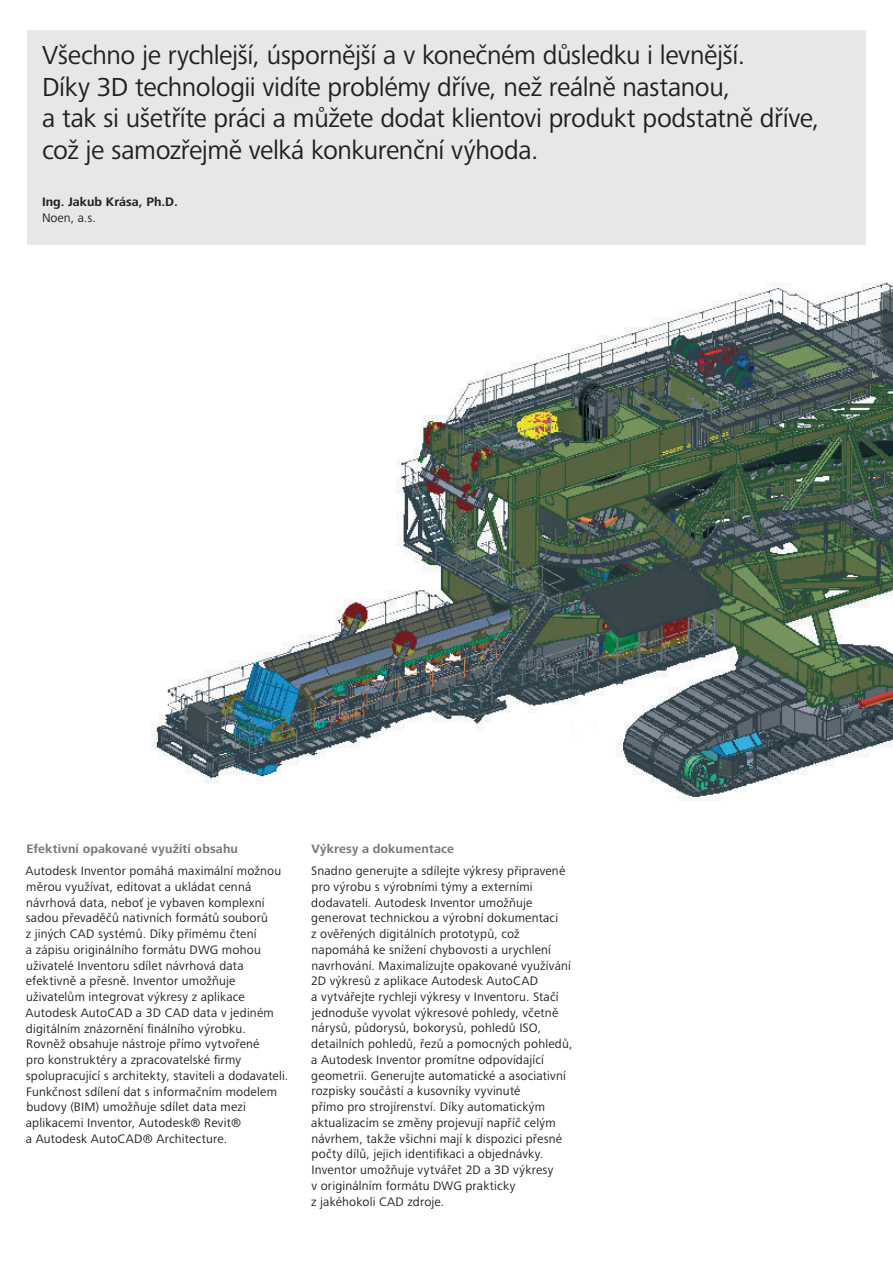
<style>
.page{position:relative;width:893px;height:1263px;background:#fff}
.page>*{position:absolute;margin:0;border:0;box-sizing:border-box;transform-origin:0 0}
.t1{font:27px/31.5px "Frutiger Next LTW1 G";letter-spacing:-.015em;color:#231f20}
.t2{font:12.75px/15.8px "Frutiger Next LTW1 G";letter-spacing:.015em;color:#231f20}
.t3{font:700 12.75px "Frutiger Next LTW1 G";letter-spacing:.01em;color:#76787b}
.t4{font:700 12.75px "Frutiger Next LTW1 G";color:#231f20}
</style>
<div class="page">
<img style="left:114px;top:244px;width:779px;height:557px">
<div style="left:27px;top:30px;width:839px;height:214px;background:#e6e7e9"></div>
<p class="t1" style="left:42px;top:40px;width:779px">Všechno je rychlejší, úspornější a v konečném důsledku i levnější.<br>Díky 3D technologii vidíte problémy dříve, než reálně nastanou,<br>a tak si ušetříte práci a můžete dodat klientovi produkt podstatně dříve, což je samozřejmě velká konkurenční výhoda.</p>
<p class="t4" style="left:42px;top:194px;width:137px">Ing. Jakub Krása, Ph.D.</p>
<p class="t2" style="left:42px;top:210px;width:55px">Noen, a.s.</p>
<p class="t3" style="left:26px;top:842px;width:213px">Efektivní opakované využití obsahu</p>
<p class="t2" style="left:26px;top:863px;width:264px">Autodesk Inventor pomáhá maximální možnou měrou využívat, editovat a ukládat cenná návrhová data, neboť je vybaven komplexní sadou převaděčů nativních formátů souborů<br>z jiných CAD systémů. Díky přímému čtení<br>a zápisu originálního formátu DWG mohou uživatelé Inventoru sdílet návrhová data efektivně a přesně. Inventor umožňuje uživatelům integrovat výkresy z aplikace Autodesk AutoCAD a 3D CAD data v jediném digitálním znázornění finálního výrobku.<br>Rovněž obsahuje nástroje přímo vytvořené<br>pro konstruktéry a zpracovatelské firmy spolupracující s architekty, staviteli a dodavateli.<br>Funkčnost sdílení dat s informačním modelem budovy (BIM) umožňuje sdílet data mezi aplikacemi Inventor, Autodesk® Revit®<br>a Autodesk AutoCAD® Architecture.</p>
<p class="t3" style="left:311px;top:842px;width:144px">Výkresy a dokumentace</p>
<p class="t2" style="left:311px;top:863px;width:263px">Snadno generujte a sdílejte výkresy připravené pro výrobu s výrobními týmy a externími dodavateli. Autodesk Inventor umožňuje generovat technickou a výrobní dokumentaci<br>z ověřených digitálních prototypů, což napomáhá ke snížení chybovosti a urychlení navrhování. Maximalizujte opakované využívání 2D výkresů z aplikace Autodesk AutoCAD<br>a vytvářejte rychleji výkresy v Inventoru. Stačí jednoduše vyvolat výkresové pohledy, včetně nárysů, půdorysů, bokorysů, pohledů ISO, detailních pohledů, řezů a pomocných pohledů, a Autodesk Inventor promítne odpovídající geometrii. Generujte automatické a asociativní rozpisky součástí a kusovníky vyvinuté<br>přímo pro strojírenství. Díky automatickým aktualizacím se změny projevují napříč celým návrhem, takže všichni mají k dispozici přesné počty dílů, jejich identifikaci a objednávky.<br>Inventor umožňuje vytvářet 2D a 3D výkresy<br>v originálním formátu DWG prakticky<br>z jakéhokoli CAD zdroje.</p>
</div>
